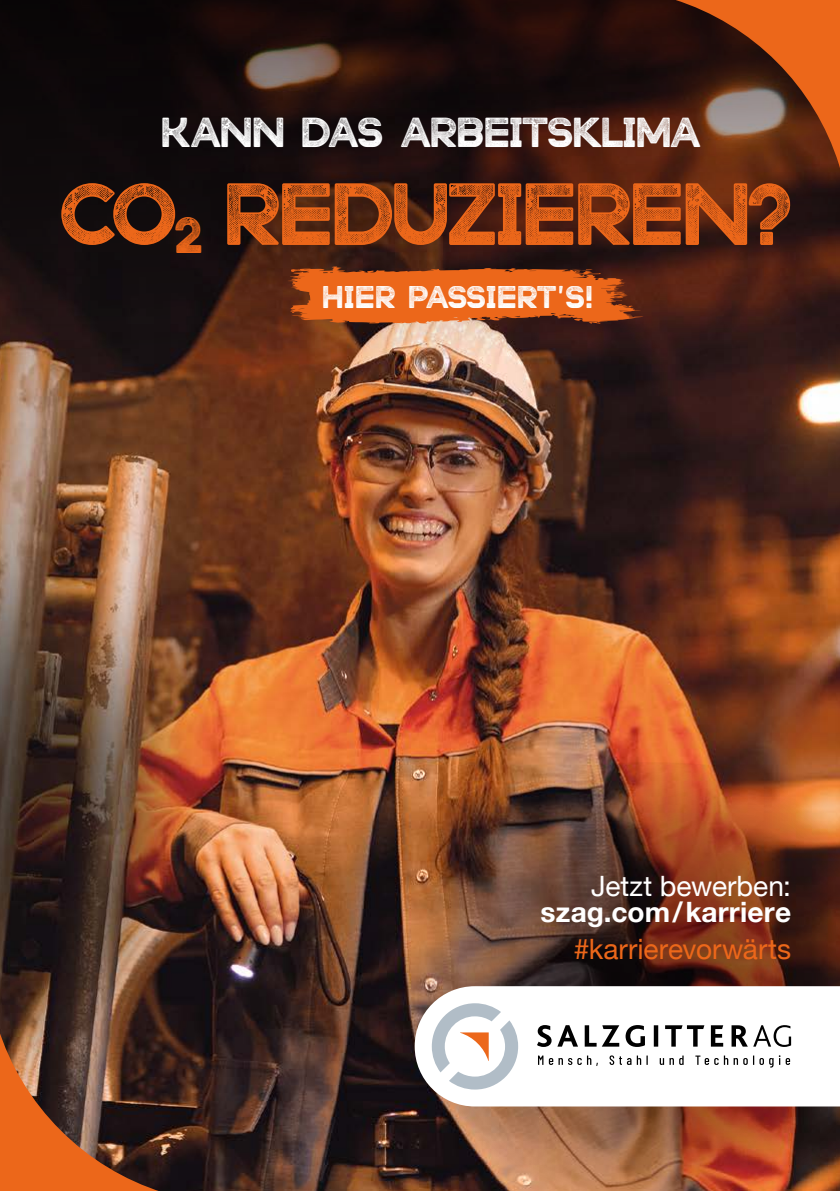
<style>
.page{position:relative;width:840px;height:1191px;background:#fff}
.page>*{position:absolute;margin:0;border:0;box-sizing:border-box;transform-origin:0 0}
.t1{font:84.2px "Stampbor Grunge";letter-spacing:.005em;color:#ec671a}
.t2{font:40px "Stampbor Grunge";color:#fff}
.t3{font:30px "Stampbor Grunge";letter-spacing:.045em;color:#fff}
.t4{font:700 28px/26.4px "Helvetica Neue";letter-spacing:.005em;color:#fff;text-align:right}
.t5{font:28px "Helvetica Neue";color:#ec671a}
.s1{font-weight:400}
</style>
<div class="page">
<img style="left:0;top:375px;width:839px;height:816px">
<img style="left:265px;top:762px;width:141px;height:429px">
<img style="left:406px;top:751px;width:433px;height:440px">
<svg style="left:0;top:0;width:839px;height:375px;background:#2e1914"></svg>
<svg style="left:414px;top:986px;width:425px;height:120px"></svg>
<svg style="left:536px;top:1025px;width:254px;height:22px"></svg>
<svg style="left:537px;top:1055px;width:252px;height:12px"></svg>
<svg style="left:431px;top:1003px;width:87px;height:86px"></svg>
<svg style="left:618px;top:0;width:221px;height:223px;background:#693118"></svg>
<svg style="left:0;top:969px;width:218px;height:222px;background:#643924"></svg>
<svg style="left:287px;top:266px;width:356px;height:58px;background:#c5571a"></svg>
<p class="t2" style="left:162px;top:99px;width:540px">KANN DAS ARBEITSKLIMA</p>
<p class="t1" style="left:60px;top:144px;width:731px">CO<sub>2</sub> REDUZIEREN?</p>
<p class="t3" style="left:323px;top:272px;width:271px">HIER PASSIERT‘ S!</p>
<p class="t4" style="left:540px;top:873px;width:252px"><span class="s1">Jetzt bewerben: </span>szag.com / karriere</p>
<p class="t5" style="left:573px;top:928px;width:219px">#karrierevorwärts</p>
</div>
